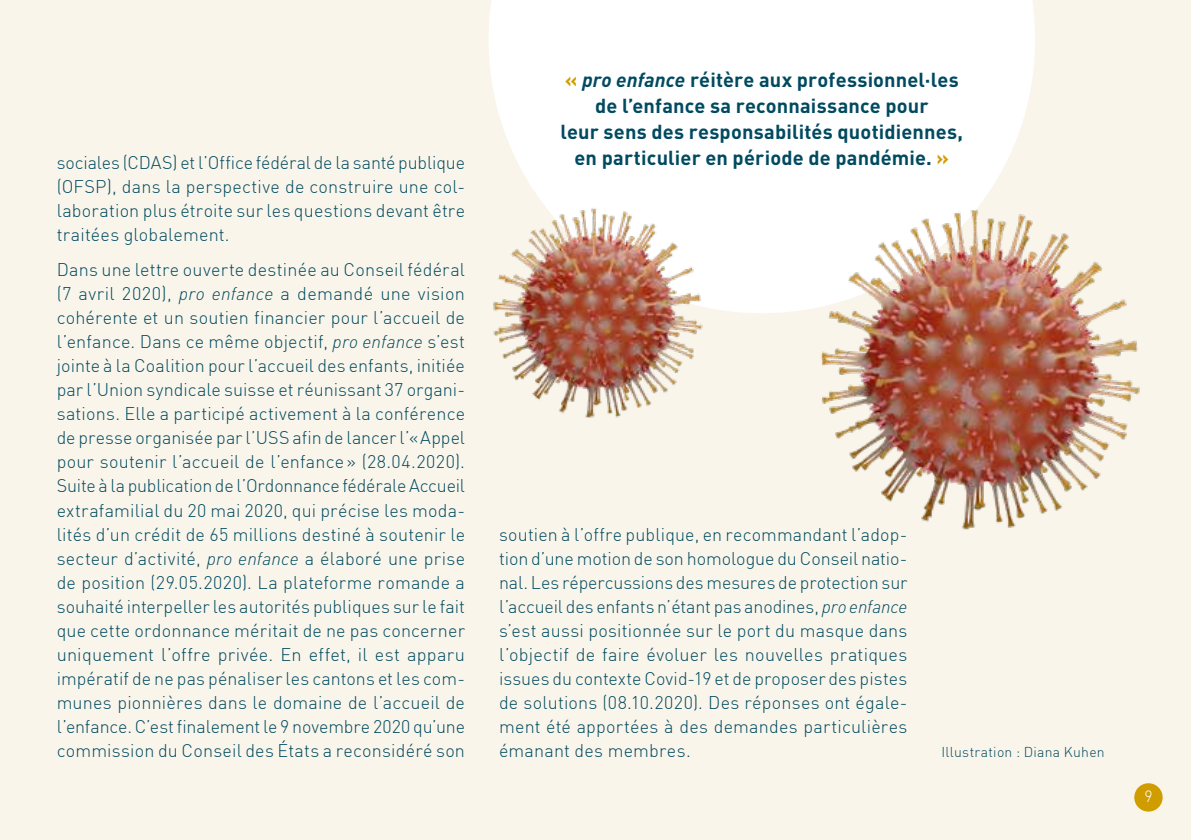
<style>
.page{position:relative;width:1191px;height:840px;background:#fff}
.page>*{position:absolute;margin:0;border:0;box-sizing:border-box;transform-origin:0 0}
.t1{font:700 20px/26px "DIN";letter-spacing:.01em;color:#004a60;text-align:center}
.t2{font:300 18px/24px "DIN";letter-spacing:.01em;color:#004a60;text-align:justify}
.t3{font:300 16px "DIN";color:#fff}
.t4{font:300 14px "DIN";letter-spacing:.02em;color:#004a60}
.s1{font-style:italic}
.s2{color:#d09d00}
</style>
<div class="page">
<div style="left:0;top:0;width:1191px;height:839px;background:#faf5ea"></div>
<div style="left:1134px;top:782px;width:28px;height:29px;background:#d09d00;border-radius:50%"></div>
<div style="left:489px;top:0;width:546px;height:313px;background:#fff"></div>
<img style="left:791px;top:207px;width:349px;height:323px">
<img style="left:489px;top:206px;width:216px;height:212px">
<p class="t2" style="left:57px;top:150px;width:410px">sociales (CDAS) et l’Office fédéral de la santé publique (OFSP), dans la perspective de construire une col&shy;laboration plus étroite sur les questions devant être traitées globalement.</p>
<p class="t2" style="left:57px;top:257px;width:410px">Dans une lettre ouverte destinée au Conseil fédéral (7 avril 2020), <span class="s1">pro enfance</span> a demandé une vision cohérente et un soutien financier pour l’accueil de l’enfance. Dans ce même objectif, <span class="s1">pro enfance</span> s’est jointe à la Coalition pour l’accueil des enfants, initiée par l’Union syndicale suisse et réunissant 37 organi&shy;sations. Elle a participé activement à la conférence de presse organisée par l’USS afin de lancer l’«Appel pour soutenir l’accueil de l’enfance» (28.04.2020).<br>Suite à la publication de l’Ordonnance fédérale Accueil extrafamilial du 20 mai 2020, qui précise les moda&shy;lités d’un crédit de 65 millions destiné à soutenir le secteur d’activité, <span class="s1">pro enfance</span> a élaboré une prise de position (29.05.2020). La plateforme romande a souhaité interpeller les autorités publiques sur le fait que cette ordonnance méritait de ne pas concerner uniquement l’offre privée. En effet, il est apparu impératif de ne pas pénaliser les cantons et les com&shy;munes pionnières dans le domaine de l’accueil de l’enfance. C’est finalement le 9 novembre 2020 qu’une commission du Conseil des États a reconsidéré son</p>
<p class="t1" style="left:560px;top:65px;width:404px"><span class="s2">«</span> <span class="s1">pro enfance</span> réitère aux professionnel·les de l’enfance sa reconnaissance pour<br>leur sens des responsabilités quotidiennes, en particulier en période de pandémie. <span class="s2">»</span></p>
<p class="t2" style="left:499px;top:521px;width:410px">soutien à l’offre publique, en recommandant l’adop&shy;tion d’une motion de son homologue du Conseil natio&shy;nal. Les répercussions des mesures de protection sur l’accueil des enfants n’étant pas anodines, <span class="s1">pro enfance </span>s’est aussi positionnée sur le port du masque dans l’objectif de faire évoluer les nouvelles pratiques issues du contexte Covid-19 et de proposer des pistes de solutions (08.10.2020). Des réponses ont égale&shy;ment été apportées à des demandes particulières émanant des membres.</p>
<p class="t4" style="left:941px;top:742px;width:165px">Illustration : Diana Kuhen</p>
<p class="t3" style="left:1144px;top:785px;width:10px">9</p>
</div>
